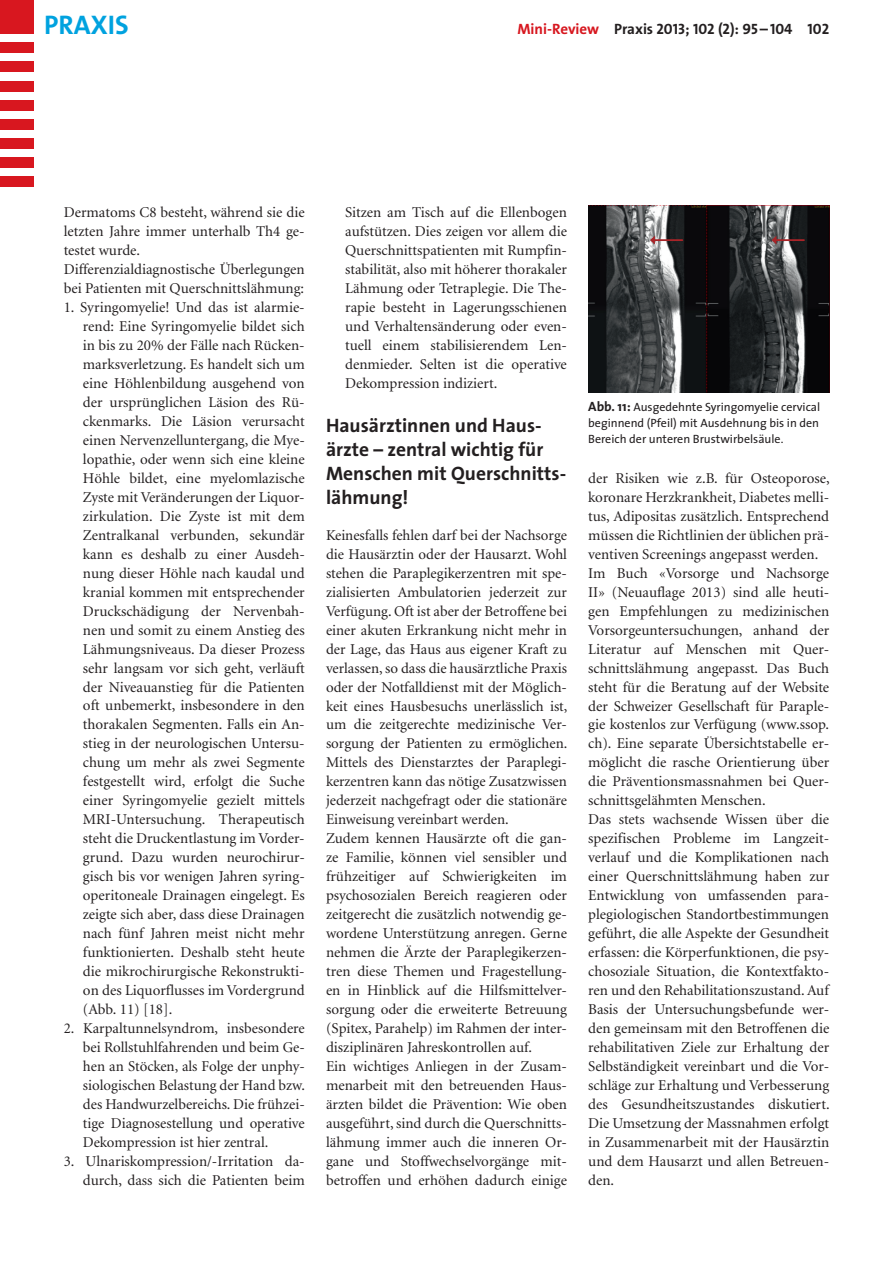
<style>
.page{position:relative;width:893px;height:1263px;background:#fff}
.page>*{position:absolute;margin:0;border:0;box-sizing:border-box;transform-origin:0 0}
.t1{font:700 27px "The Sans B W7";color:#00a2df}
.t2{font:700 19.5px/24px "The Sans";color:#231f20}
.t3{font:15px/18.9px "Minion";color:#231f20}
.t4{font:15px "The Sans Bold Caps";color:#231f20}
.t5{font:12px/15.8px "The Sans";color:#231f20;text-align:justify}
.s1{font-family:"The Sans B W7";font-weight:700;color:#d7171f}
.s2{font-family:"The Sans B W7";font-weight:700}
.s3{font-weight:700;font-size:13.5px}
</style>
<div class="page">
<div style="left:0;top:0;width:34px;height:34px;background:#d8171f"></div>
<div style="left:0;top:43px;width:34px;height:10px;background:#d8171f"></div>
<div style="left:0;top:62px;width:34px;height:10px;background:#d8171f"></div>
<div style="left:0;top:81px;width:34px;height:10px;background:#d8171f"></div>
<div style="left:0;top:100px;width:34px;height:11px;background:#d8171f"></div>
<div style="left:0;top:119px;width:34px;height:11px;background:#d8171f"></div>
<div style="left:0;top:138px;width:34px;height:11px;background:#d8171f"></div>
<div style="left:0;top:157px;width:34px;height:11px;background:#d8171f"></div>
<div style="left:0;top:176px;width:34px;height:11px;background:#d8171f"></div>
<svg style="left:588px;top:206px;width:241px;height:187px;background:#353638"></svg>
<h1 class="t1" style="left:44px;top:14px;width:86px">PRAXIS</h1>
<p class="t4" style="left:517px;top:20px;width:313px"><span class="s1">Mini-Review</span> <span class="s2">Praxis</span> 2013<span class="s2">;</span> 102 (2)<span class="s2">:</span> 95 <span class="s2">–</span> 104 102</p>
<p class="t3" style="left:64px;top:204px;width:242px">Dermatoms C8 besteht, während sie die letzten Jahre immer unterhalb Th4 ge&shy;testet wurde.<br>Differenzialdiagnostische Überlegungen bei Patienten mit Querschnittslähmung:</p>
<p class="t3" style="left:83px;top:299px;width:223px;text-align:justify;text-indent:-19px">1. Syringomyelie! Und das ist alarmie&shy;rend: Eine Syringomyelie bildet sich in bis zu 20% der Fälle nach Rücken&shy;marksverletzung. Es handelt sich um eine Höhlenbildung ausgehend von der ursprünglichen Läsion des Rü&shy;ckenmarks. Die Läsion verursacht einen Nervenzelluntergang, die Mye&shy;lopathie, oder wenn sich eine kleine Höhle bildet, eine myelomlazische Zyste mit Veränderungen der Liquor&shy;zirkulation. Die Zyste ist mit dem Zentralkanal verbunden, sekundär kann es deshalb zu einer Ausdeh&shy;nung dieser Höhle nach kaudal und kranial kommen mit entsprechender Druckschädigung der Nervenbah&shy;nen und somit zu einem Anstieg des Lähmungsniveaus. Da dieser Prozess sehr langsam vor sich geht, verläuft der Niveauanstieg für die Patienten oft unbemerkt, insbesondere in den thorakalen Segmenten. Falls ein An&shy;stieg in der neurologischen Untersu&shy;chung um mehr als zwei Segmente festgestellt wird, erfolgt die Suche einer Syringomyelie gezielt mittels MRI-Untersuchung. Therapeutisch steht die Druckentlastung im Vorder&shy;grund. Dazu wurden neurochirur&shy;gisch bis vor wenigen Jahren syring&shy;operitoneale Drainagen eingelegt. Es zeigte sich aber, dass diese Drainagen nach fünf Jahren meist nicht mehr funktionierten. Deshalb steht heute die mikrochirurgische Rekonstrukti&shy;on des Liquorflusses im Vordergrund (Abb. 11) [18].</p>
<p class="t3" style="left:83px;top:1020px;width:224px;text-align:justify;text-indent:-19px">2. Karpaltunnelsyndrom, insbesondere bei Rollstuhlfahrenden und beim Ge&shy;hen an Stöcken, als Folge der unphy&shy;siologischen Belastung der Hand bzw. des Handwurzelbereichs. Die frühzei&shy;tige Diagnosestellung und operative Dekompression ist hier zentral.</p>
<p class="t3" style="left:64px;top:1153px;width:242px;text-align:right">3. Ulnariskompression/-Irritation da&shy;durch, dass sich die Patienten beim</p>
<p class="t3" style="left:345px;top:204px;width:223px;text-align:justify">Sitzen am Tisch auf die Ellenbogen aufstützen. Dies zeigen vor allem die Querschnittspatienten mit Rumpfin&shy;stabilität, also mit höherer thorakaler Lähmung oder Tetraplegie. Die The&shy;rapie besteht in Lagerungsschienen und Verhaltensänderung oder even&shy;tuell einem stabilisierendem Len&shy;denmieder. Selten ist die operative Dekompression indiziert.</p>
<h2 class="t2" style="left:326px;top:416px;width:242px">Hausärztinnen und Haus&shy;ärzte – zentral wichtig für<br>Menschen mit Querschnitts&shy;lähmung!</h2>
<p class="t3" style="left:326px;top:527px;width:243px">Keinesfalls fehlen darf bei der Nachsorge die Hausärztin oder der Hausarzt. Wohl stehen die Paraplegikerzentren mit spe&shy;zialisierten Ambulatorien jederzeit zur Verfügung. Oft ist aber der Betroffene bei einer akuten Erkrankung nicht mehr in der Lage, das Haus aus eigener Kraft zu verlassen, so dass die hausärztliche Praxis oder der Notfalldienst mit der Möglich&shy;keit eines Hausbesuchs unerlässlich ist, um die zeitgerechte medizinische Ver&shy;sorgung der Patienten zu ermöglichen.<br>Mittels des Dienstarztes der Paraplegi&shy;kerzentren kann das nötige Zusatzwissen jederzeit nachgefragt oder die stationäre Einweisung vereinbart werden.<br>Zudem kennen Hausärzte oft die gan&shy;ze Familie, können viel sensibler und frühzeitiger auf Schwierigkeiten im psychosozialen Bereich reagieren oder zeitgerecht die zusätzlich notwendig ge&shy;wordene Unterstützung anregen. Gerne nehmen die Ärzte der Paraplegikerzen&shy;tren diese Themen und Fragestellung&shy;en in Hinblick auf die Hilfsmittelver&shy;sorgung oder die erweiterte Betreuung (Spitex, Parahelp) im Rahmen der inter&shy;disziplinären Jahreskontrollen auf.<br>Ein wichtiges Anliegen in der Zusam&shy;menarbeit mit den betreuenden Haus&shy;ärzten bildet die Prävention: Wie oben ausgeführt, sind durch die Querschnitts&shy;lähmung immer auch die inneren Or&shy;gane und Stoffwechselvorgänge mit&shy;betroffen und erhöhen dadurch einige</p>
<p class="t5" style="left:588px;top:400px;width:234px"><span class="s3">Abb. 11:</span> Ausgedehnte Syringomyelie cervical beginnend (Pfeil) mit Ausdehnung bis in den Bereich der unteren Brustwirbelsäule.</p>
<p class="t3" style="left:588px;top:470px;width:243px">der Risiken wie z.B. für Osteoporose, koronare Herzkrankheit, Diabetes melli&shy;tus, Adipositas zusätzlich. Entsprechend müssen die Richtlinien der üblichen prä&shy;ventiven Screenings angepasst werden.<br>Im Buch «Vorsorge und Nachsorge II» (Neuauflage 2013) sind alle heuti&shy;gen Empfehlungen zu medizinischen Vorsorgeuntersuchungen, anhand der Literatur auf Menschen mit Quer&shy;schnittslähmung angepasst. Das Buch steht für die Beratung auf der Website der Schweizer Gesellschaft für Paraple&shy;gie kostenlos zur Verfügung (www.ssop. ch). Eine separate Übersichtstabelle er&shy;möglicht die rasche Orientierung über die Präventionsmassnahmen bei Quer&shy;schnittsgelähmten Menschen.<br>Das stets wachsende Wissen über die spezifischen Probleme im Langzeit&shy;verlauf und die Komplikationen nach einer Querschnittslähmung haben zur Entwicklung von umfassenden para&shy;plegiologischen Standortbestimmungen geführt, die alle Aspekte der Gesundheit erfassen: die Körperfunktionen, die psy&shy;chosoziale Situation, die Kontextfakto&shy;ren und den Rehabilitationszustand. Auf Basis der Untersuchungsbefunde wer&shy;den gemeinsam mit den Betroffenen die rehabilitativen Ziele zur Erhaltung der Selbständigkeit vereinbart und die Vor&shy;schläge zur Erhaltung und Verbesserung des Gesundheitszustandes diskutiert.<br>Die Umsetzung der Massnahmen erfolgt in Zusammenarbeit mit der Hausärztin und dem Hausarzt und allen Betreuen&shy;den.</p>
</div>
